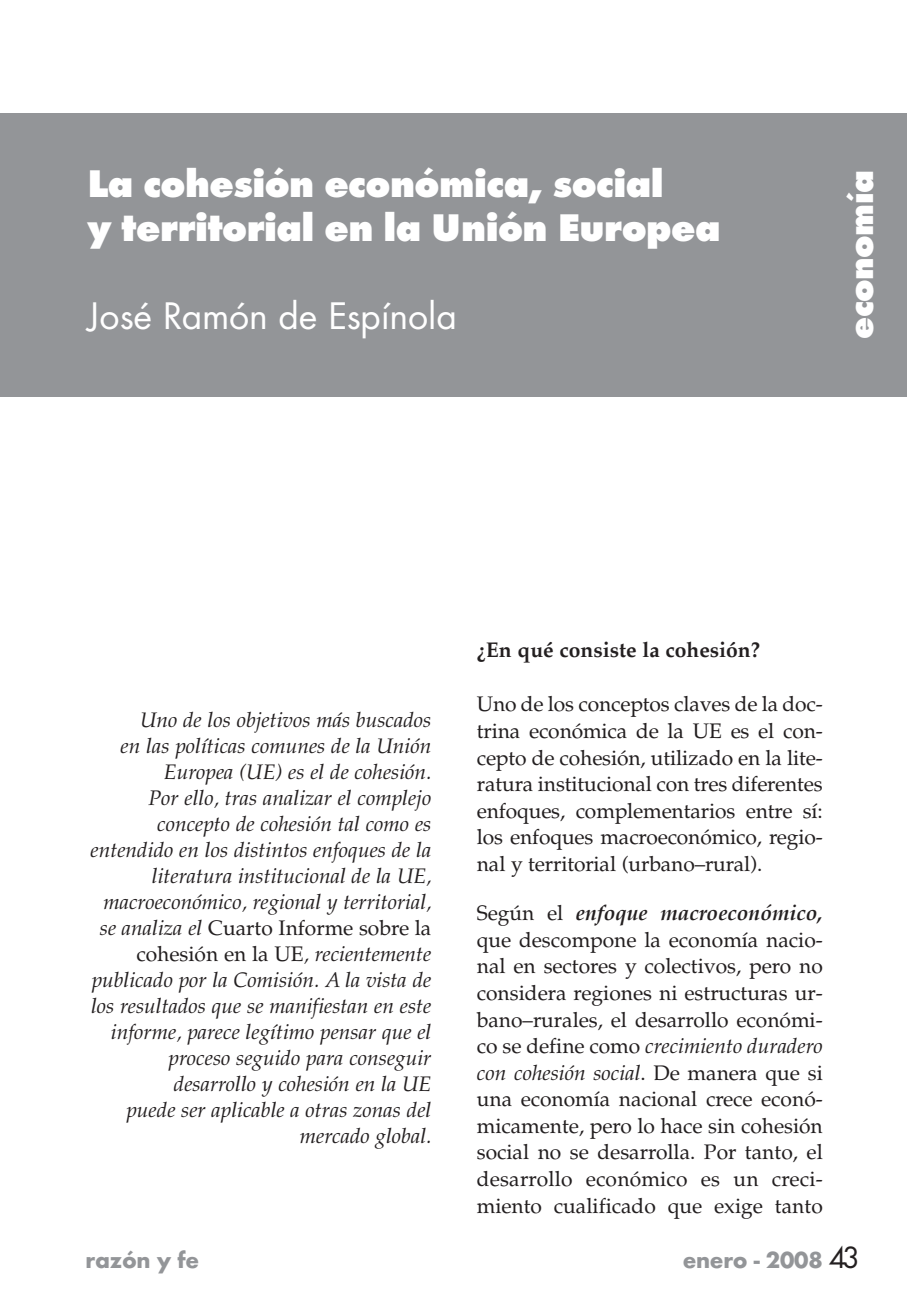
<style>
.page{position:relative;width:907px;height:1303px;background:#fff}
.page>*{position:absolute;margin:0;border:0;box-sizing:border-box;transform-origin:0 0}
.t1{font:800 40px/44px "Futura T";letter-spacing:-.015em;color:#fff}
.t2{font:40px "Futura T";letter-spacing:-.01em;color:#fff}
.t3{font:800 36px "Futura T";letter-spacing:-.015em;color:#fff}
.t4{font:700 24px "Futura T";letter-spacing:-.01em;color:#939598}
.t5{font:21px/26.6px "Palatino";letter-spacing:-.005em;color:#231f20;text-align:justify}
.t6{font:italic 21px/26px "Palatino";color:#231f20;text-align:right}
.t7{font:700 21px "Palatino";color:#231f20}
.s1{font-style:normal}
.s2{font-weight:700;font-style:italic}
.s3{font-style:italic}
.s4{font-weight:400;font-size:32px;color:#231f20}
</style>
<div class="page">
<div style="left:0;top:113px;width:907px;height:283px;background:#939598"></div>
<h1 class="t1" style="left:87px;top:165px;width:634px">La cohesión económica, social<br>y territorial en la Unión Europea</h1>
<h1 class="t2" style="left:87px;top:299px;width:371px">José Ramón de Espínola</h1>
<h2 class="t3" style="left:847px;top:339px;width:170px;rotate:-90deg">economía</h2>
<p class="t6" style="left:91px;top:709px;width:342px">Uno de los objetivos más buscados<br>en las políticas comunes de la Unión Europea (UE) es el de cohesión.<br>Por ello, tras analizar el complejo concepto de cohesión tal como es entendido en los distintos enfoques de la literatura institucional de la UE, macroeconómico, regional y territorial, se analiza el <span class="s1">Cuarto Informe sobre la cohesión en la UE</span>, recientemente publicado por la Comisión. A la vista de los resultados que se manifiestan en este informe, parece legítimo pensar que el proceso seguido para conseguir desarrollo y cohesión en la UE<br>puede ser aplicable a otras zonas del mercado global.</p>
<p class="t7" style="left:477px;top:639px;width:285px">¿En qué consiste la cohesión?</p>
<p class="t5" style="left:477px;top:693px;width:347px">Uno de los conceptos claves de la doc&shy;trina económica de la UE es el con&shy;cepto de cohesión, utilizado en la lite&shy;ratura institucional con tres diferentes enfoques, complementarios entre sí: los enfoques macroeconómico, regio&shy;nal y territorial (urbano–rural).</p>
<p class="t5" style="left:477px;top:902px;width:347px">Según el <span class="s2">enfoque macroeconómico, </span>que descompone la economía nacio&shy;nal en sectores y colectivos, pero no considera regiones ni estructuras ur&shy;bano–rurales, el desarrollo económi&shy;co se define como <span class="s3">crecimiento duradero con cohesión social</span>. De manera que si una economía nacional crece econó&shy;micamente, pero lo hace sin cohesión social no se desarrolla. Por tanto, el desarrollo económico es un creci&shy;miento cualificado que exige tanto</p>
<p class="t4" style="left:85px;top:1245px;width:115px">razón y fe</p>
<p class="t4" style="left:682px;top:1245px;width:179px">enero - 2008 <span class="s4">43</span></p>
</div>
